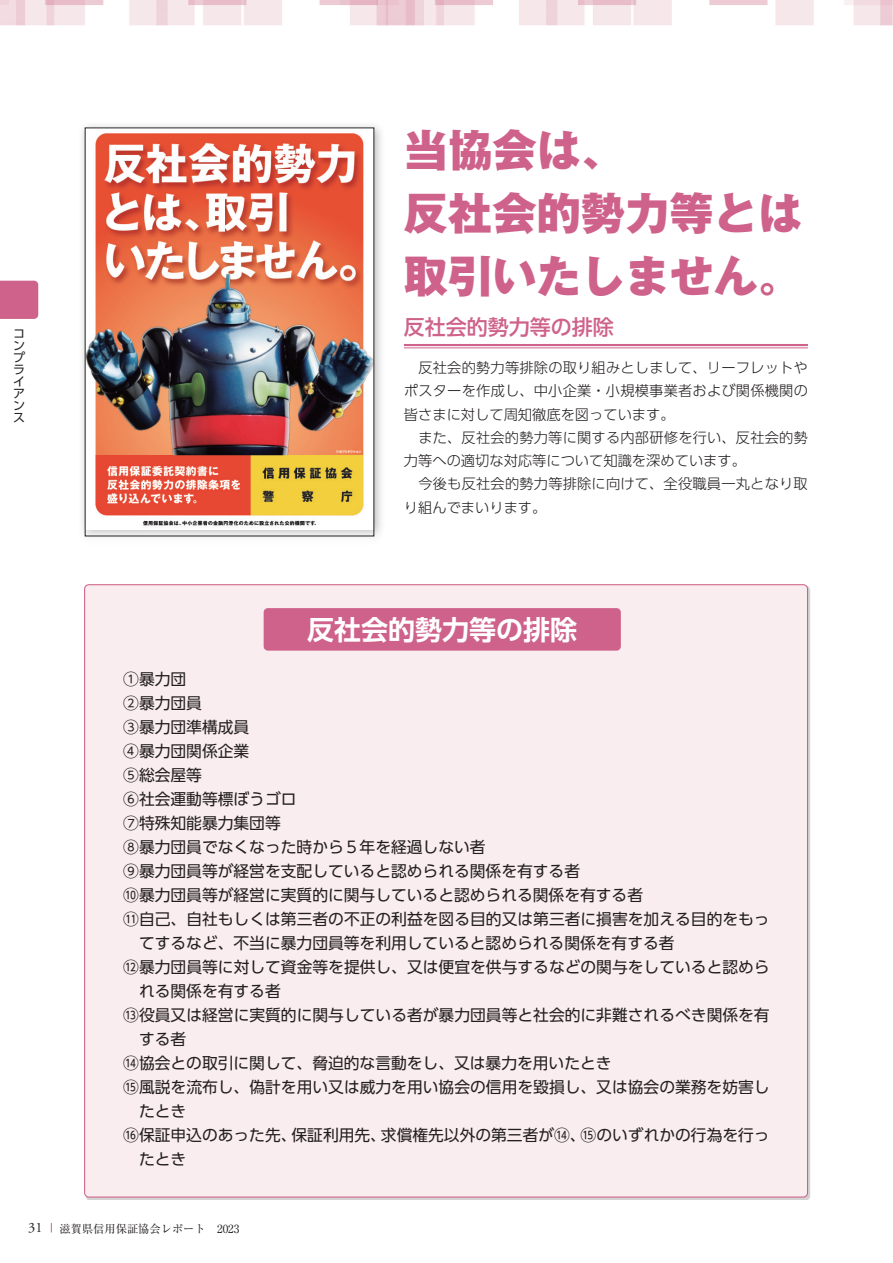
<style>
.page{position:relative;width:893px;height:1263px;background:#fff}
.page>*{position:absolute;margin:0;border:0;box-sizing:border-box;transform-origin:0 0}
._04緑-中見出し{font:800 44.25px "Gothic MB101 Pr 6";color:#cf628a}
.t1{font:700 27px "UD Shin Go Pr 6 De";color:#fff}
._04緑-中見出し-2{font:500 21px "UD Shin Go Pro";color:#cf628a}
.t2{font:15.75px/24px "UD Shin Go Pr 6";color:#231f20}
.基本-本文{font:300 14.25px/23.2px "UD Shin Go Pro";letter-spacing:.015em;color:#231f20}
.t3{font:12px/12px "UD Shin Go Pr 6";color:#231f20}
.t4{font:11.25px "Ryumin Pro";color:#231f20}
.s1{font-family:"Adobe Garamond Pro";font-size:14.25px}
</style>
<div class="page">
<hr style="left:404px;top:344px;width:404px;height:2px;background:#cf628a">
<hr style="left:404px;top:347px;width:404px;height:1px;background:#cf628a">
<div style="left:85px;top:585px;width:722px;height:612px;background:#f9edef;border-radius:4px"></div>
<div style="left:78px;top:121px;width:307px;height:426px;background:#231f20;opacity:.3"></div>
<img style="left:87px;top:130px;width:285px;height:399px">
<div style="left:264px;top:608px;width:357px;height:43px;background:#cf628a;border-radius:4px"></div>
<img style="left:0;top:0;width:893px;height:26px">
<svg style="left:0;top:281px;width:38px;height:38px"></svg>
<p class="t3" style="left:13px;top:327px;width:14px">コンプライアンス</p>
<p class="_04緑-中見出し" style="left:404px;top:113px;width:223px">当協会は、</p>
<p class="_04緑-中見出し" style="left:404px;top:176px;width:400px">反社会的勢力等とは</p>
<p class="_04緑-中見出し" style="left:404px;top:239px;width:400px">取引いたしません。</p>
<p class="_04緑-中見出し-2" style="left:404px;top:310px;width:211px">反社会的勢力等の排除</p>
<p class="基本-本文" style="left:404px;top:356px;width:405px;text-align:justify">　反社会的勢力等排除の取り組みとしまして、リーフレットやポスターを作成し、中小企業・小規模事業者および関係機関の皆さまに対して周知徹底を図っています。</p>
<p class="基本-本文" style="left:404px;top:425px;width:405px">　また、反社会的勢力等に関する内部研修を行い、反社会的勢力等への適切な対応等について知識を深めています。</p>
<p class="基本-本文" style="left:404px;top:472px;width:405px">　今後も反社会的勢力等排除に向けて、全役職員一丸となり取り組んでまいります。</p>
<p class="t1" style="left:307px;top:607px;width:271px">反社会的勢力等の排除</p>
<p class="t2" style="left:123px;top:666px;width:64px">①暴力団</p>
<p class="t2" style="left:123px;top:690px;width:80px">②暴力団員</p>
<p class="t2" style="left:123px;top:714px;width:127px">③暴力団準構成員</p>
<p class="t2" style="left:123px;top:738px;width:127px">④暴力団関係企業</p>
<p class="t2" style="left:123px;top:762px;width:80px">⑤総会屋等</p>
<p class="t2" style="left:123px;top:786px;width:175px">⑥社会運動等標ぼうゴロ</p>
<p class="t2" style="left:123px;top:810px;width:159px">⑦特殊知能暴力集団等</p>
<p class="t2" style="left:123px;top:834px;width:364px">⑧暴力団員でなくなった時から５年を経過しない者</p>
<p class="t2" style="left:123px;top:858px;width:458px">⑨暴力団員等が経営を支配していると認められる関係を有する者</p>
<p class="t2" style="left:123px;top:882px;width:521px">⑩暴力団員等が経営に実質的に関与していると認められる関係を有する者</p>
<p class="t2" style="left:139px;top:906px;width:632px;text-indent:-16px">⑪自己、自社もしくは第三者の不正の利益を図る目的又は第三者に損害を加える目的をもってするなど、不当に暴力団員等を利用していると認められる関係を有する者</p>
<p class="t2" style="left:139px;top:954px;width:632px;text-indent:-16px">⑫暴力団員等に対して資金等を提供し、又は便宜を供与するなどの関与をしていると認められる関係を有する者</p>
<p class="t2" style="left:139px;top:1002px;width:632px;text-indent:-16px">⑬役員又は経営に実質的に関与している者が暴力団員等と社会的に非難されるべき関係を有する者</p>
<p class="t2" style="left:123px;top:1050px;width:490px">⑭協会との取引に関して、脅迫的な言動をし、又は暴力を用いたとき</p>
<p class="t2" style="left:139px;top:1074px;width:632px;text-indent:-16px">⑮風説を流布し、偽計を用い又は威力を用い協会の信用を毀損し、又は協会の業務を妨害したとき</p>
<p class="t2" style="left:139px;top:1122px;width:632px;text-indent:-16px">⑯保証申込のあった先、保証利用先、求償権先以外の第三者が⑭、⑮のいずれかの行為を行ったとき</p>
<p class="t4" style="left:28px;top:1219px;width:213px"><span class="s1">31</span> 滋賀県信用保証協会レポート　2023</p>
</div>
